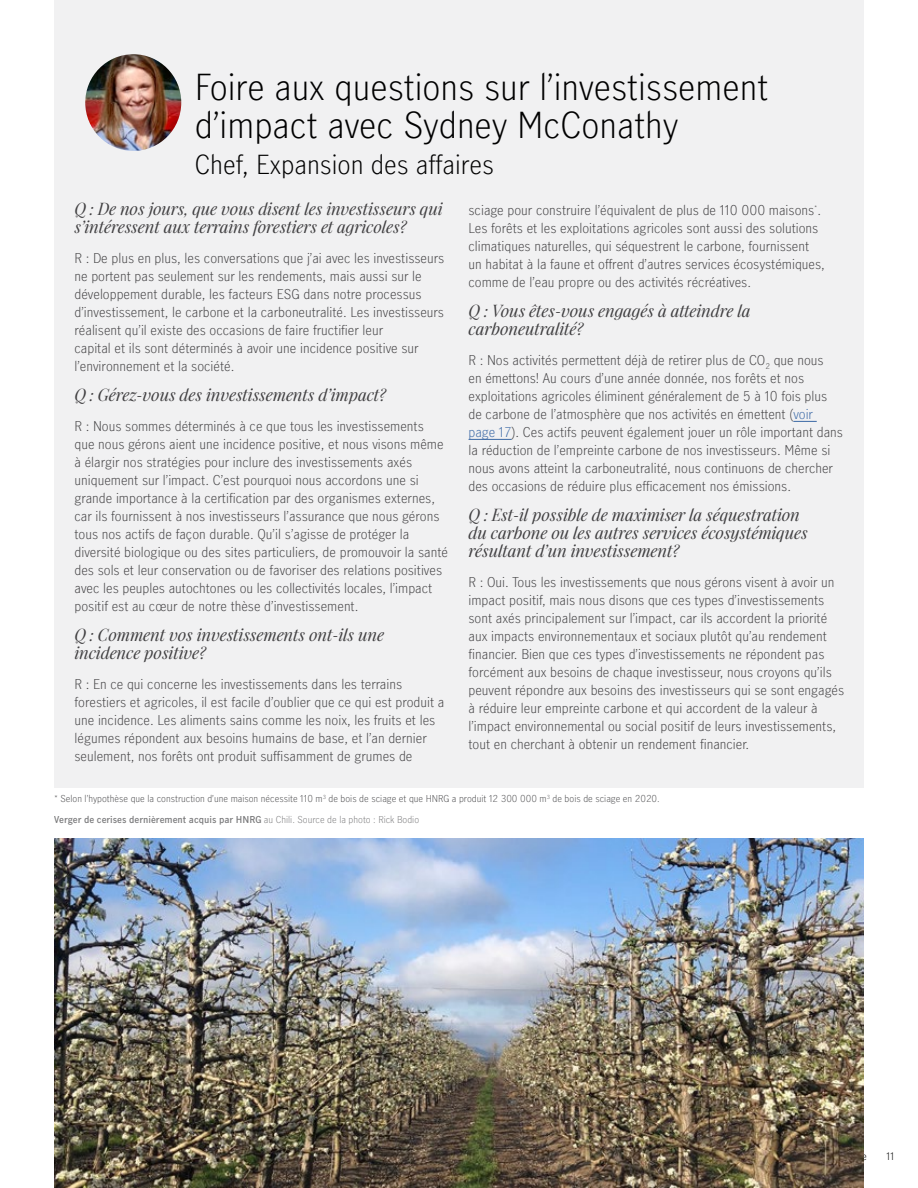
<style>
.page{position:relative;width:918px;height:1188px;background:#fff}
.page>*{position:absolute;margin:0;border:0;box-sizing:border-box;transform-origin:0 0}
.t1{font:300 33.75px/38.2px "Manulife JH Sans";color:#000}
.t2{font:300 24.75px "Manulife JH Sans";color:#000}
.t3{font:italic 15.75px/18px "Manulife JH Serif";color:#414042}
.t4{font:300 12.75px/18px "Manulife JH Sans";color:#414042}
.t5{font:300 9.75px "Manulife JH Sans";color:#000}
.t6{font:300 9px "Manulife JH Sans";color:#4d4d4f}
.t7{font:600 9px "Manulife JH Sans";color:#4d4d4f}
.s1{color:#3a68a5}
.s2{font-weight:300}
</style>
<div class="page">
<div style="left:54px;top:0;width:809px;height:787px;background:#f1f1f2"></div>
<img style="left:85px;top:54px;width:96px;height:97px;border-radius:48px">
<svg style="left:793px;top:421px;width:24px;height:1px"></svg>
<hr style="left:469px;top:439px;width:43px;height:1px;background:#3a68a5">
<img style="left:54px;top:838px;width:810px;height:350px">
<h1 class="t1" style="left:195px;top:67px;width:575px">Foire aux questions sur l’investissement d’impact avec Sydney McConathy</h1>
<h2 class="t2" style="left:195px;top:146px;width:301px">Chef, Expansion des affaires</h2>
<p class="t3" style="left:75px;top:199px;width:370px">Q : De nos jours, que vous disent les investisseurs qui s’intéressent aux terrains forestiers et agricoles?</p>
<p class="t4" style="left:75px;top:249px;width:371px">R : De plus en plus, les conversations que j’ai avec les investisseurs ne portent pas seulement sur les rendements, mais aussi sur le développement durable, les facteurs ESG dans notre processus d’investissement, le carbone et la carboneutralité. Les investisseurs réalisent qu’il existe des occasions de faire fructifier leur<br>capital et ils sont déterminés à avoir une incidence positive sur l’environnement et la société.</p>
<p class="t3" style="left:75px;top:385px;width:313px">Q : Gérez-vous des investissements d’impact?</p>
<p class="t4" style="left:75px;top:417px;width:375px">R : Nous sommes déterminés à ce que tous les investissements<br>que nous gérons aient une incidence positive, et nous visons même à élargir nos stratégies pour inclure des investissements axés uniquement sur l’impact. C’est pourquoi nous accordons une si grande importance à la certification par des organismes externes, car ils fournissent à nos investisseurs l’assurance que nous gérons tous nos actifs de façon durable. Qu’il s’agisse de protéger la diversité biologique ou des sites particuliers, de promouvoir la santé des sols et leur conservation ou de favoriser des relations positives avec les peuples autochtones ou les collectivités locales, l’impact positif est au cœur de notre thèse d’investissement.</p>
<p class="t3" style="left:75px;top:625px;width:311px">Q : Comment vos investissements ont-ils une incidence positive?</p>
<p class="t4" style="left:75px;top:675px;width:371px">R : En ce qui concerne les investissements dans les terrains forestiers et agricoles, il est facile d’oublier que ce qui est produit a une incidence. Les aliments sains comme les noix, les fruits et les légumes répondent aux besoins humains de base, et l’an dernier seulement, nos forêts ont produit suffisamment de grumes de</p>
<p class="t4" style="left:469px;top:201px;width:358px">sciage pour construire l’équivalent de plus de 110 000 maisons<sup>*</sup>.<br>Les forêts et les exploitations agricoles sont aussi des solutions climatiques naturelles, qui séquestrent le carbone, fournissent un habitat à la faune et offrent d’autres services écosystémiques, comme de l’eau propre ou des activités récréatives.</p>
<p class="t3" style="left:469px;top:301px;width:283px">Q : Vous êtes-vous engagés à atteindre la carboneutralité?</p>
<p class="t4" style="left:469px;top:351px;width:376px">R : Nos activités permettent déjà de retirer plus de CO<sub>2</sub> que nous<br>en émettons! Au cours d’une année donnée, nos forêts et nos exploitations agricoles éliminent généralement de 5 à 10 fois plus de carbone de l’atmosphère que nos activités en émettent (<span class="s1">voir page 17</span>). Ces actifs peuvent également jouer un rôle important dans la réduction de l’empreinte carbone de nos investisseurs. Même si nous avons atteint la carboneutralité, nous continuons de chercher des occasions de réduire plus efficacement nos émissions.</p>
<p class="t3" style="left:469px;top:505px;width:341px">Q : Est-il possible de maximiser la séquestration du carbone ou les autres services écosystémiques résultant d’un investissement?</p>
<p class="t4" style="left:469px;top:573px;width:377px">R : Oui. Tous les investissements que nous gérons visent à avoir un impact positif, mais nous disons que ces types d’investissements sont axés principalement sur l’impact, car ils accordent la priorité aux impacts environnementaux et sociaux plutôt qu’au rendement financier. Bien que ces types d’investissements ne répondent pas forcément aux besoins de chaque investisseur, nous croyons qu’ils peuvent répondre aux besoins des investisseurs qui se sont engagés à réduire leur empreinte carbone et qui accordent de la valeur à l’impact environnemental ou social positif de leurs investissements, tout en cherchant à obtenir un rendement financier.</p>
<p class="t6" style="left:54px;top:792px;width:607px">* Selon l’hypothèse que la construction d’une maison nécessite 110 m<sup>3</sup> de bois de sciage et que HNRG a produit 12 300 000 m<sup>3</sup> de bois de sciage en 2020.</p>
<p class="t7" style="left:54px;top:813px;width:367px">Verger de cerises dernièrement acquis par HNRG <span class="s2">au Chili. Source de la photo : Rick Bodio</span></p>
<p class="t5" style="left:887px;top:1150px;width:9px">11</p>
</div>
